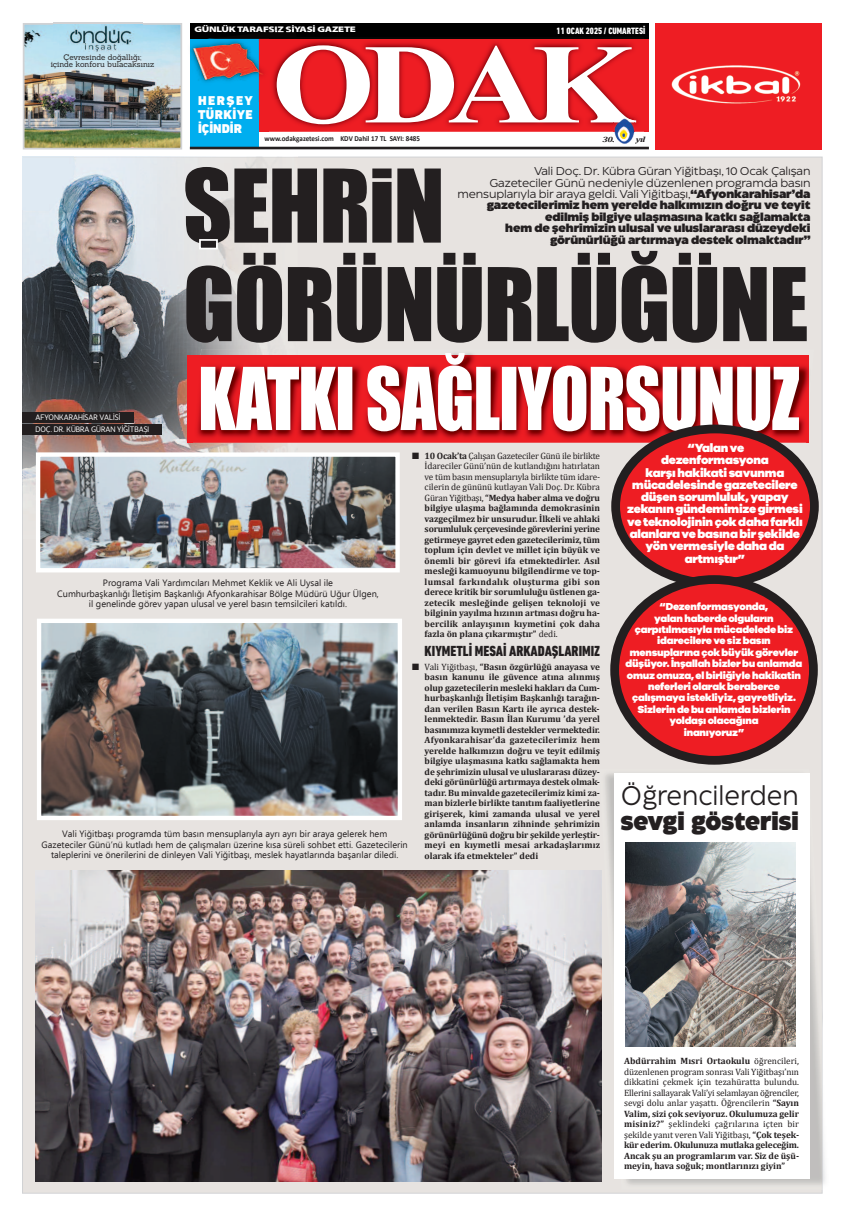
<style>
.page{position:relative;width:844px;height:1216px;background:#fff}
.page>*{position:absolute;margin:0;border:0;box-sizing:border-box;transform-origin:0 0}
.t1{font:93.71px/98.4px "Impact";letter-spacing:-.015em;color:#231f20}
.t2{font:26.86px "Eastman Roman Trial";color:#231f20;scale:.92 1}
.t3{font:900 24.76px "Eastman Roman Trial";color:#231f20;scale:.92 1}
.t4{font:800 condensed 14.88px "DIN Next LT Pro";color:#231f20}
.t5{font:900 13.04px/13.9px "DIN Next LT Pro";letter-spacing:.03em;color:#fff;text-align:justify}
.t6{font:900 12.25px/12.2px "Galano Grotesque";letter-spacing:-.02em;color:#fff;text-align:center}
.t7{font:900 11.38px/11.4px "Eastman Roman Trial";letter-spacing:-.01em;color:#231f20;text-align:right}
.t8{font:900 10.5px/11.4px "Galano Grotesque";letter-spacing:-.02em;color:#fff;text-align:center}
.t9{font:800 condensed 9.28px "DIN Next LT Pro";color:#fff}
.t10{font:700 9.19px/10.5px "Cambria";color:#231f20;text-align:justify}
.t11{font:9.19px/10.5px "Cambria";color:#231f20;text-align:justify}
.t12{font:9.19px/10.5px "Ebrima";color:#231f20;text-align:center}
.t13{font:900 semi-expanded 8.14px "Myriad Pro";letter-spacing:-.025em;color:#fff;scale:1.23 1}
.t14{font:7.88px "LT Hoop";color:#fff}
.t15{font:7.88px/7.9px "Sanchez";letter-spacing:-.005em;color:#231f20;text-align:center}
.t16{font:italic 700 7.61px "Cambria";color:#231f20;scale:1.28 1}
.t17{font:700 7.52px "Calibri";color:#231f20;scale:.93 1}
.s1{font-weight:400}
.s2{font-family:"Galano Grotesque";font-weight:400}
.s3{font-weight:700}
</style>
<div class="page">
<div style="left:23px;top:157px;width:798px;height:1035px;background:#e7e3e0"></div>
<div style="left:190px;top:24px;width:68px;height:123px;background:#00aeef"></div>
<div style="left:190px;top:23px;width:458px;height:16px;background:#000"></div>
<hr style="left:190px;top:147px;width:458px;height:2px;background:#231f20">
<img style="left:258px;top:39px;width:11px;height:63px">
<img style="left:210px;top:32px;width:84px;height:7px">
<img style="left:269px;top:28px;width:27px;height:4px">
<img style="left:258px;top:40px;width:8px;height:49px">
<img style="left:190px;top:41px;width:68px;height:41px">
<img style="left:269px;top:39px;width:374px;height:94px">
<img style="left:269px;top:39px;width:34px;height:61px">
<svg style="left:269px;top:38px;width:25px;height:1px"></svg>
<img style="left:613px;top:124px;width:21px;height:20px">
<svg style="left:613px;top:132px;width:21px;height:1px"></svg>
<svg style="left:276px;top:45px;width:360px;height:79px"></svg>
<img style="left:26px;top:26px;width:153px;height:120px">
<div style="left:23px;top:23px;width:159px;height:126px;border:2px solid #d1d2d4"></div>
<img style="left:655px;top:23px;width:166px;height:127px">
<img style="left:53px;top:22px;width:90px;height:49px">
<img style="left:22px;top:156px;width:276px;height:383px">
<img style="left:22px;top:157px;width:276px;height:1px">
<img style="left:193px;top:442px;width:417px;height:1px">
<img style="left:201px;top:349px;width:97px;height:4px">
<img style="left:193px;top:355px;width:615px;height:87px">
<svg style="left:201px;top:353px;width:597px;height:78px;background:#e6a2a3"></svg>
<img style="left:36px;top:870px;width:563px;height:311px">
<img style="left:822px;top:1016px;width:3px;height:173px">
<img style="left:599px;top:773px;width:222px;height:412px">
<img style="left:821px;top:1008px;width:1px;height:181px">
<div style="left:614px;top:772px;width:195px;height:406px;background:#fff"></div>
<img style="left:625px;top:842px;width:170px;height:204px">
<img style="left:41px;top:457px;width:353px;height:110px">
<div style="left:36px;top:452px;width:363px;height:120px;border:4px solid #fff"></div>
<img style="left:42px;top:623px;width:355px;height:192px">
<div style="left:37px;top:618px;width:365px;height:202px;border:4px solid #fff"></div>
<svg style="left:610px;top:424px;width:208px;height:340px"></svg>
<div style="left:23px;top:424px;width:139px;height:10px;background:#231f20"></div>
<div style="left:22px;top:412px;width:111px;height:11px;background:#231f20"></div>
<div style="left:201px;top:241px;width:15px;height:7px;background:#231f20"></div>
<div style="left:199px;top:239px;width:19px;height:10px;border:2px solid #fff"></div>
<p class="t15" style="left:51px;top:54px;width:105px">Çevresinde doğallığı;<br>içinde konforu bulacaksınız</p>
<p class="t14" style="left:35px;top:414px;width:86px">AFYONKARAHİSAR VALİSİ</p>
<p class="t14" style="left:35px;top:426px;width:115px">DOÇ. DR. KÜBRA GÜRAN YİĞİTBAŞI</p>
<p class="t13" style="left:194px;top:26px;width:133px">GÜNLÜKTARAFSIZ SİYASİ GAZETE</p>
<p class="t9" style="left:556px;top:28px;width:90px">11 OCAK 2025 / CUMARTESİ</p>
<h3 class="t5" style="left:198px;top:95px;width:56px">HERŞEY TÜRKİYE İÇİNDİR</h3>
<p class="t17" style="left:264px;top:135px;width:169px">www.odakgazetesi.com KDV Dahil 17 TL SAYI: 8485</p>
<p class="t16" style="left:602px;top:135px;width:11px">30.</p>
<p class="t16" style="left:635px;top:135px;width:9px">yıl</p>
<h1 class="t1" style="left:183px;top:156px;width:626px">SEHRIN<br>GÖRÜNÜRLÜĞÜNE</h1>
<p class="t7" style="left:457px;top:166px;width:354px"><span class="s1">Vali Doç. Dr. Kübra Güran Yiğitbaşı,</span> <span class="s2">10</span> <span class="s1">Ocak Çalışan<br>Gazeteciler Günü nedeniyle düzenlenen programda basın mensuplarıyla bir araya geldi. Vali Yiğitbaşı,</span>“Afyonkarahisar’da gazetecilerimiz hem yerelde halkımızın doğru ve teyit edilmiş bilgiye ulaşmasına katkı sağlamakta<br>hem de şehrimizin ulusal ve uluslararası düzeydeki görünürlüğü artırmaya destek olmaktadır”</p>
<p class="t10" style="left:424px;top:450px;width:177px;text-indent:-12px">■ 10 Ocak’ta <span class="s1">Çalışan Gazeteciler Günü ile birlikte İdareciler Günü’nün de kutlandığını hatırlatan ve tüm basın mensuplarıyla birlikte tüm idare&shy;cilerin de gününü kutlayan Vali Doç. Dr. Kübra Güran Yiğitbaşı,</span> “Medya haber alma ve doğru bilgiye ulaşma bağlamında demokrasinin vazgeçilmez bir unsurudur. İlkeli ve ahlaki sorumluluk çerçevesinde görevlerini yerine getirmeye gayret eden gazetecilerimiz, tüm toplum için devlet ve millet için büyük ve önemli bir görevi ifa etmektedirler. Asıl mesleği kamuoyunu bilgilendirme ve top&shy;lumsal farkındalık oluşturma gibi son derece kritik bir sorumluluğu üstlenen ga&shy;zetecik mesleğinde gelişen teknoloji ve bilginin yayılma hızının artması doğru ha&shy;bercilik anlayışının kıymetini çok daha fazla ön plana çıkarmıştır” <span class="s1">dedi.</span></p>
<h3 class="t4" style="left:424px;top:645px;width:177px">KIYMETLİ MESAİ ARKADAŞLARIMIZ</h3>
<p class="t10" style="left:424px;top:661px;width:177px;text-indent:-12px">■ <span class="s1">Vali Yiğitbaşı,</span> “Basın özgürlüğü anayasa ve basın kanunu ile güvence atına alınmış olup gazetecilerin mesleki hakları da Cum&shy;hurbaşkanlığı İletişim Başkanlığı tarağın&shy;dan verilen Basın Kartı ile ayrıca destek&shy;lenmektedir. Basın İlan Kurumu ’da yerel basınımıza kıymetli destekler vermektedir.<br>Afyonkarahisar’da gazetecilerimiz hem yerelde halkımızın doğru ve teyit edilmiş bilgiye ulaşmasına katkı sağlamakta hem de şehrimizin ulusal ve uluslararası düzey&shy;deki görünürlüğü artırmaya destek olmak&shy;tadır. Bu minvalde gazetecilerimiz kimi za&shy;man bizlerle birlikte tanıtım faaliyetlerine girişerek, kimi zamanda ulusal ve yerel anlamda insanların zihninde şehrimizin görünürlüğünü doğru bir şekilde yerleştir&shy;meyi en kıymetli mesai arkadaşlarımız olarak ifa etmekteler” dedi</p>
<p class="t12" style="left:57px;top:577px;width:323px">Programa Vali Yardımcıları Mehmet Keklik ve Ali Uysal ile<br>Cumhurbaşkanlığı İletişim Başkanlığı Afyonkarahisar Bölge Müdürü Uğur Ülgen, il genelinde görev yapan ulusal ve yerel basın temsilcileri katıldı.</p>
<p class="t12" style="left:42px;top:828px;width:367px">Vali Yiğitbaşı programda tüm basın mensuplarıyla ayrı ayrı bir araya gelerek hem<br>Gazeteciler Günü’nü kutladı hem de çalışmaları üzerine kısa süreli sohbet etti. Gazetecilerin taleplerini ve önerilerini de dinleyen Vali Yiğitbaşı, meslek hayatlarında başarılar diledi.</p>
<h3 class="t6" style="left:627px;top:442px;width:177px">“Yalanve<br>dezenformasyona karşıhakikatisavunma mücadelesindegazetecilere düşensorumluluk,yapay zekanıngündemimizegirmesi veteknolojininçokdahafarklı alanlaravebasınabirşekilde yönvermesiyledahada artmıştır”</h3>
<p class="t8" style="left:625px;top:601px;width:178px">“Dezenformasyonda, yalanhaberdeolguların çarpıtılmasıylamücadeledebiz idarecilerevesizbasın mensuplarınaçokbüyükgörevler düşüyor.İnşallahbizlerbuanlamda omuzomuza,elbirliğiylehakikatin neferleriolarakberaberce çalışmayaistekliyiz,gayretliyiz.<br>Sizlerindebuanlamdabizlerin yoldaşıolacağına<br>inanıyoruz”</p>
<h2 class="t2" style="left:620px;top:785px;width:195px">Öğrencilerden</h2>
<h3 class="t3" style="left:620px;top:811px;width:195px">sevgi gösterisi</h3>
<p class="t11" style="left:624px;top:1055px;width:176px"><span class="s3">Abdürrahim Mısri Ortaokulu</span> öğrencileri, düzenlenen program sonrası Vali Yiğitbaşı’nın dikkatini çekmek için tezahüratta bulundu.<br>Ellerini sallayarak Vali’yi selamlayan öğrenciler, sevgi dolu anlar yaşattı. Öğrencilerin <span class="s3">“Sayın Valim, sizi çok seviyoruz. Okulumuza gelir misiniz?”</span> şeklindeki çağrılarına içten bir şekilde yanıt veren Vali Yiğitbaşı, <span class="s3">“Çok teşek&shy;kür ederim. Okulunuza mutlaka geleceğim.<br>Ancak şu an programlarım var. Siz de üşü&shy;meyin, hava soğuk; montlarınızı giyin”</span></p>
</div>
